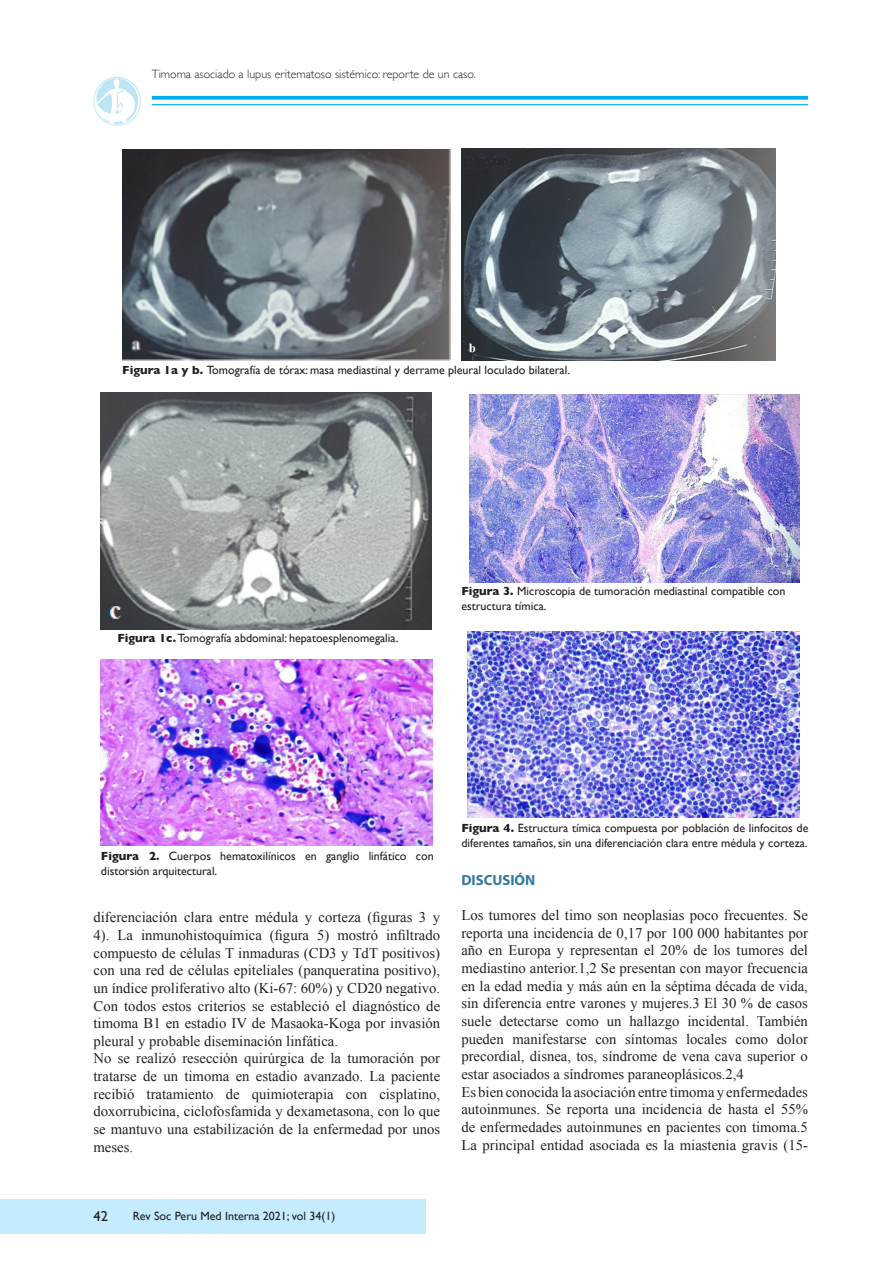
<style>
.page{position:relative;width:893px;height:1263px;background:#fff}
.page>*{position:absolute;margin:0;border:0;box-sizing:border-box;transform-origin:0 0}
.t1{font:14.7px/17.7px "Times New Roman";color:#231f20;text-align:justify}
.t2{font:700 14.7px "Myriad Pro";color:#30789e}
.t3{font:14.4px "Gill Sans";color:#231f20}
.t4{font:12px/14.4px "Gill Sans";color:#231f20}
.t5{font:300 12px "Gill Sans";color:#231f20}
.s1{font-weight:700}
</style>
<div class="page">
<div style="left:0;top:1199px;width:425px;height:34px;background:#c4ecfe"></div>
<hr style="left:152px;top:104px;width:656px;height:1px;background:#00aeee">
<svg style="left:152px;top:96px;width:656px;height:4px;background:#16b5ef"></svg>
<div style="left:96px;top:78px;width:42px;height:46px;background:#bee5f6;border-radius:50%"></div>
<div style="left:94px;top:77px;width:47px;height:49px;border:1px solid #bee5f6;border-radius:50%"></div>
<svg style="left:94px;top:79px;width:42px;height:45px"></svg>
<img style="left:461px;top:149px;width:314px;height:212px">
<img style="left:101px;top:393px;width:330px;height:236px">
<img style="left:101px;top:659px;width:332px;height:187px">
<img style="left:469px;top:395px;width:331px;height:187px">
<img style="left:468px;top:631px;width:332px;height:187px">
<img style="left:122px;top:149px;width:329px;height:212px">
<p class="t5" style="left:152px;top:65px;width:325px">Timoma asociado a lupus eritematoso sistémico: reporte de un caso.</p>
<p class="t4" style="left:122px;top:363px;width:449px"><span class="s1">Figura 1a y b.</span> Tomografía de tórax: masa mediastinal y derrame pleural loculado bilateral.</p>
<p class="t4" style="left:117px;top:630px;width:282px"><span class="s1">Figura 1c.</span> Tomografía abdominal: hepatoesplenomegalia.</p>
<p class="t4" style="left:461px;top:584px;width:326px"><span class="s1">Figura 3.</span> Microscopia de tumoración mediastinal compatible con estructura tímica.</p>
<p class="t4" style="left:101px;top:849px;width:334px"><span class="s1">Figura 2.</span> Cuerpos hematoxilínicos en ganglio linfático con distorsión arquitectural.</p>
<p class="t1" style="left:94px;top:908px;width:348px">diferenciación clara entre médula y corteza (figuras 3 y 4). La inmunohistoquímica (figura 5) mostró infiltrado compuesto de células T inmaduras (CD3 y TdT positivos) con una red de células epiteliales (panqueratina positivo), un índice proliferativo alto (Ki-67: 60%) y CD20 negativo.<br>Con todos estos criterios se estableció el diagnóstico de timoma B1 en estadio IV de Masaoka-Koga por invasión pleural y probable diseminación linfática.</p>
<p class="t1" style="left:94px;top:1049px;width:348px">No se realizó resección quirúrgica de la tumoración por tratarse de un timoma en estadio avanzado. La paciente recibió tratamiento de quimioterapia con cisplatino, doxorrubicina, ciclofosfamida y dexametasona, con lo que se mantuvo una estabilización de la enfermedad por unos meses.</p>
<p class="t4" style="left:461px;top:821px;width:349px"><span class="s1">Figura 4.</span> Estructura tímica compuesta por población de linfocitos de diferentes tamaños, sin una diferenciación clara entre médula y corteza.</p>
<p class="t2" style="left:461px;top:870px;width:75px">DISCUSIÓN</p>
<p class="t1" style="left:461px;top:906px;width:348px">Los tumores del timo son neoplasias poco frecuentes. Se reporta una incidencia de 0,17 por 100 000 habitantes por año en Europa y representan el 20% de los tumores del mediastino anterior.1,2 Se presentan con mayor frecuencia en la edad media y más aún en la séptima década de vida, sin diferencia entre varones y mujeres.3 El 30 % de casos suele detectarse como un hallazgo incidental. También pueden manifestarse con síntomas locales como dolor precordial, disnea, tos, síndrome de vena cava superior o estar asociados a síndromes paraneoplásicos.2,4</p>
<p class="t1" style="left:461px;top:1082px;width:348px">Es bien conocida la asociación entre timoma y enfermedades autoinmunes. Se reporta una incidencia de hasta el 55% de enfermedades autoinmunes en pacientes con timoma.5<br>La principal entidad asociada es la miastenia gravis (15-</p>
<p class="t3" style="left:94px;top:1208px;width:16px">42</p>
<p class="t4" style="left:133px;top:1209px;width:204px">Rev Soc Peru Med Interna 2021; vol 34(1)</p>
</div>
